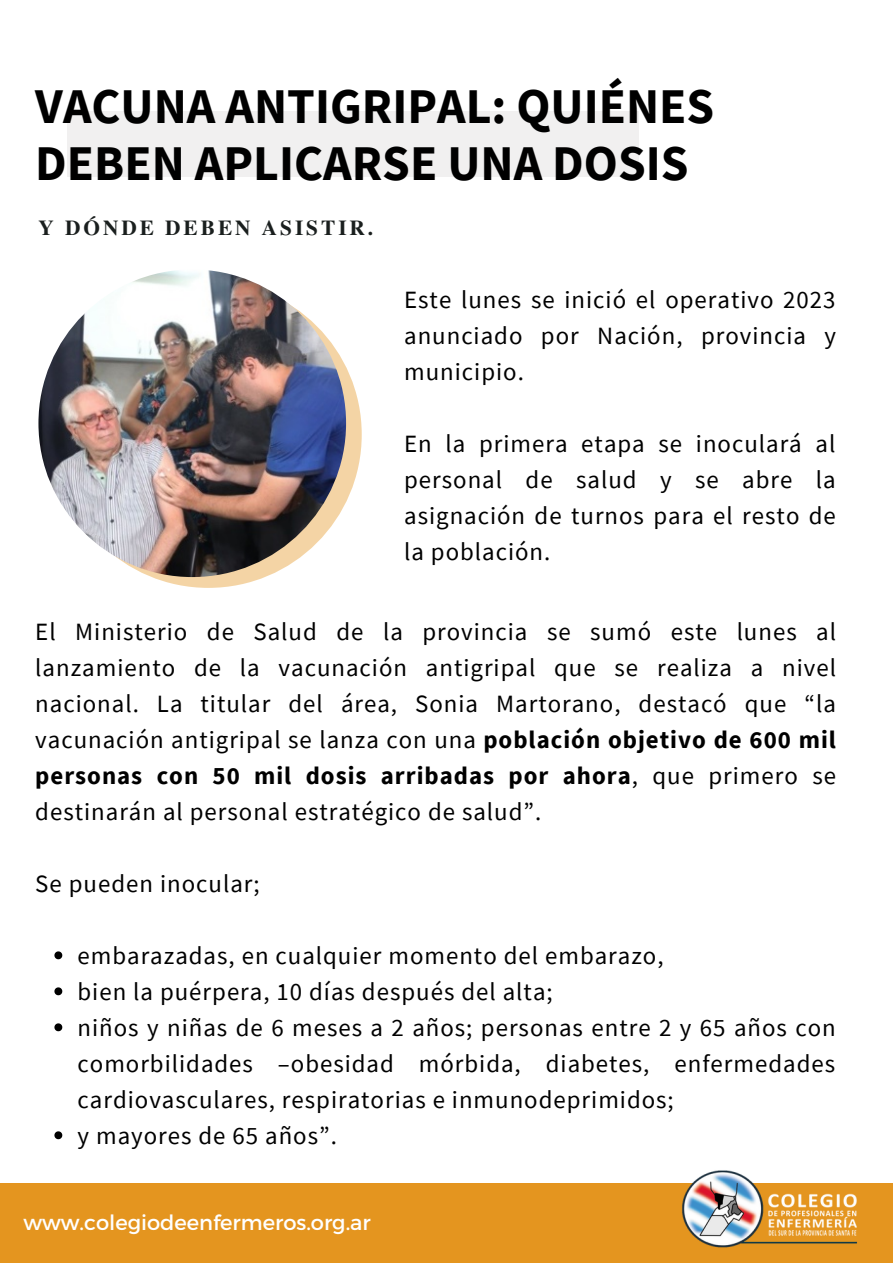
<style>
.page{position:relative;width:893px;height:1264px;background:#fff}
.page>*{position:absolute;margin:0;border:0;box-sizing:border-box;transform-origin:0 0}
.t1{font:700 49.8px/57.3px "Source Sans Pro";color:#000}
.t2{font:24.9px/36px "Source Sans Pro";letter-spacing:.04em;color:#000;text-align:justify}
.t3{font:700 21.3px "Te X Gyre Termes";letter-spacing:.14em;color:#1a1f1e}
.t4{font:21px "Montserrat";color:#fff}
.s1{font-weight:700}
</style>
<div class="page">
<div style="left:0;top:1183px;width:892px;height:79px;background:#e4951f"></div>
<img style="left:682px;top:1170px;width:175px;height:78px">
<div style="left:68px;top:111px;width:570px;height:66px;background:#f1f0f0"></div>
<svg style="left:55px;top:281px;width:307px;height:307px;background:#f2d3a6"></svg>
<img style="left:38px;top:269px;width:308px;height:308px;border-radius:50%">
<svg style="left:54px;top:951px;width:8px;height:8px"></svg>
<svg style="left:54px;top:987px;width:8px;height:8px"></svg>
<svg style="left:54px;top:1023px;width:8px;height:8px"></svg>
<svg style="left:54px;top:1131px;width:8px;height:8px"></svg>
<h1 class="t1" style="left:35px;top:76px;width:680px">VACUNA ANTIGRIPAL: QUIÉNES<br>DEBEN APLICARSE UNA DOSIS</h1>
<p class="t3" style="left:38px;top:211px;width:336px">Y DÓNDE DEBEN ASISTIR.</p>
<p class="t2" style="left:404px;top:281px;width:433px">Este lunes se inició el operativo 2023 anunciado por Nación, provincia y municipio.</p>
<p class="t2" style="left:404px;top:425px;width:433px">En la primera etapa se inoculará al personal de salud y se abre la asignación de turnos para el resto de la población.</p>
<p class="t2" style="left:35px;top:613px;width:802px">El Ministerio de Salud de la provincia se sumó este lunes al lanzamiento de la vacunación antigripal que se realiza a nivel nacional. La titular del área, Sonia Martorano, destacó que “la vacunación antigripal se lanza con una <span class="s1">población objetivo de 600 mil personas con 50 mil dosis arribadas por ahora</span>, que primero se destinarán al personal estratégico de salud”.</p>
<p class="t2" style="left:35px;top:865px;width:226px">Se pueden inocular;</p>
<p class="t2" style="left:78px;top:936px;width:759px;text-align:left">embarazadas, en cualquier momento del embarazo,<br>bien la puérpera, 10 días después del alta;<br>niños y niñas de 6 meses a 2 años; personas entre 2 y 65 años con comorbilidades –obesidad mórbida, diabetes, enfermedades cardiovasculares, respiratorias e inmunodeprimidos;<br>y mayores de 65 años”.</p>
<p class="t4" style="left:23px;top:1208px;width:349px">www.colegiodeenfermeros.org.ar</p>
</div>
